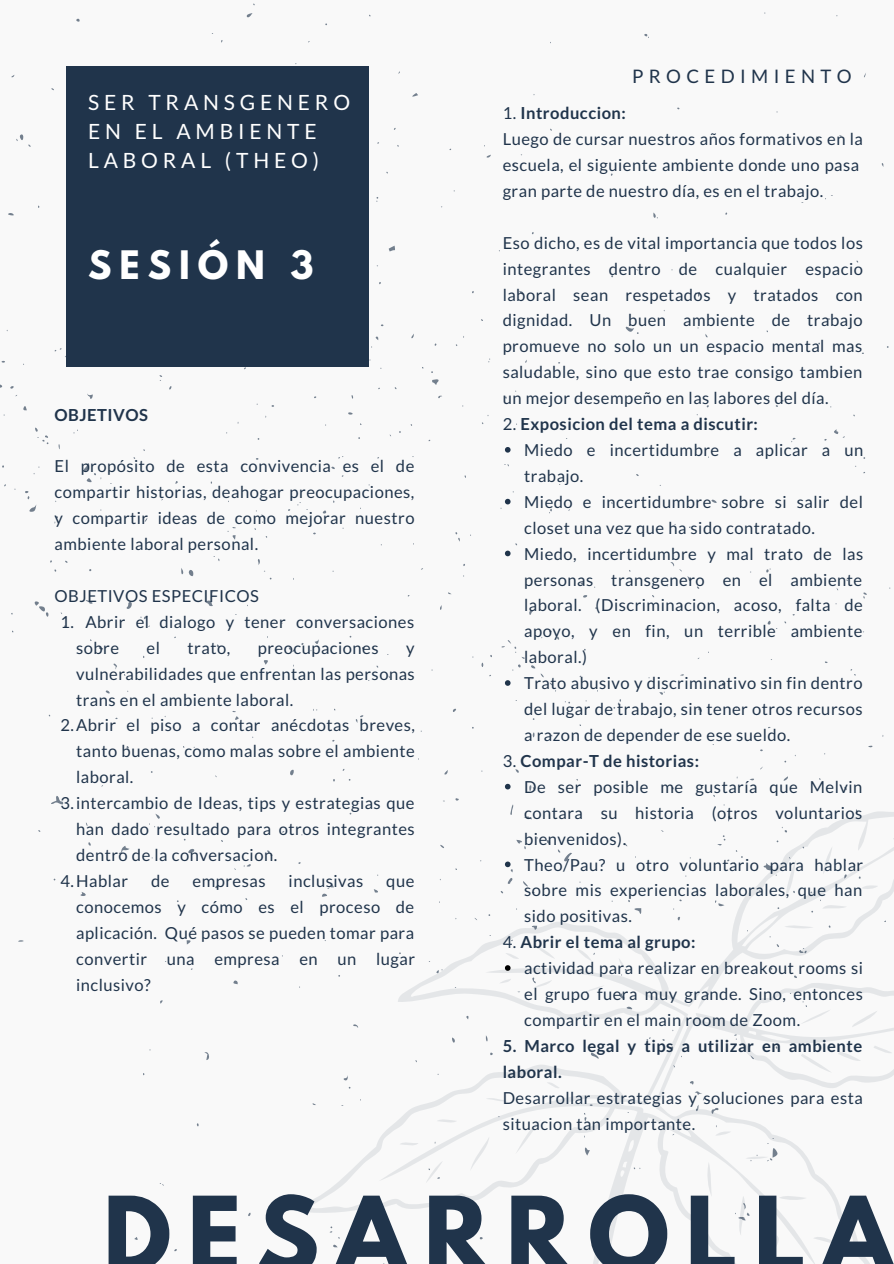
<style>
.page{position:relative;width:894px;height:1264px;background:#fff}
.page>*{position:absolute;margin:0;border:0;box-sizing:border-box;transform-origin:0 0}
.t1{font:700 92.7px "League Spartan";letter-spacing:.17em;color:#20344b}
.t2{font:700 34.8px "League Spartan";letter-spacing:.23em;color:#fff}
.t3{font:21px/29.2px "Lato";letter-spacing:.23em;color:#fff}
.t4{font:18.6px "Lato";letter-spacing:.29em;color:#20344b}
.t5{font:16.5px/26px "Lato";letter-spacing:.03em;color:#20344b}
.t6{font:700 16.5px/26px "Lato";letter-spacing:.03em;color:#20344b}
.s1{font-weight:700}
.s2{font-weight:400}
</style>
<div class="page">
<svg style="left:198px;top:715px;width:695px;height:548px"></svg>
<svg style="left:784px;top:858px;width:12px;height:40px"></svg>
<svg style="left:735px;top:1195px;width:14px;height:41px"></svg>
<svg style="left:821px;top:845px;width:11px;height:30px"></svg>
<svg style="left:799px;top:1005px;width:31px;height:23px"></svg>
<svg style="left:851px;top:1007px;width:26px;height:23px"></svg>
<div style="left:66px;top:66px;width:302px;height:300px;background:#20344b"></div>
<svg style="left:505px;top:447px;width:5px;height:5px"></svg>
<svg style="left:505px;top:499px;width:5px;height:5px"></svg>
<svg style="left:505px;top:550px;width:5px;height:6px"></svg>
<svg style="left:505px;top:680px;width:5px;height:5px"></svg>
<svg style="left:505px;top:783px;width:5px;height:6px"></svg>
<svg style="left:505px;top:861px;width:5px;height:6px"></svg>
<svg style="left:504px;top:951px;width:16px;height:19px"></svg>
<p class="t3" style="left:88px;top:87px;width:263px">SER TRANSGENERO<br>EN EL AMBIENTE<br>LABORAL (THEO)</p>
<h2 class="t2" style="left:88px;top:248px;width:227px">SESIÓN 3</h2>
<p class="t6" style="left:55px;top:401px;width:95px">OBJETIVOS</p>
<p class="t5" style="left:55px;top:453px;width:361px;text-align:justify">El propósito de esta convivencia es el de compartir historias, deahogar preocupaciones, y compartir ideas de como mejorar nuestro ambiente laboral personal.</p>
<p class="t5" style="left:60px;top:582px;width:200px;text-indent:-6px">OBJETIVOS ESPECIFICOS<br>1.</p>
<p class="t5" style="left:76px;top:608px;width:339px;text-indent:9px">Abrir el dialogo y tener conversaciones sobre</p>
<p class="t5" style="left:147px;top:634px;width:15px">el</p>
<p class="t5" style="left:187px;top:634px;width:44px">trato,</p>
<p class="t5" style="left:258px;top:634px;width:122px">preocupaciones</p>
<p class="t5" style="left:406px;top:634px;width:10px">y</p>
<p class="t5" style="left:76px;top:660px;width:340px">vulnerabilidades que enfrentan las personas</p>
<p class="t5" style="left:76px;top:686px;width:219px">trans en el ambiente laboral.</p>
<p class="t5" style="left:60px;top:712px;width:356px">2.Abrir el piso a contar anécdotas breves,</p>
<p class="t5" style="left:76px;top:738px;width:340px">tanto buenas, como malas sobre el ambiente</p>
<p class="t5" style="left:76px;top:764px;width:59px">laboral.</p>
<p class="t5" style="left:60px;top:789px;width:355px">3.intercambio de Ideas, tips y estrategias que</p>
<p class="t5" style="left:76px;top:815px;width:340px">han dado resultado para otros integrantes</p>
<p class="t5" style="left:76px;top:841px;width:202px">dentro de la conversacion.</p>
<p class="t5" style="left:60px;top:867px;width:69px">4.Hablar</p>
<p class="t5" style="left:151px;top:867px;width:20px">de</p>
<p class="t5" style="left:192px;top:867px;width:74px">empresas</p>
<p class="t5" style="left:288px;top:867px;width:76px">inclusivas</p>
<p class="t5" style="left:76px;top:867px;width:340px;text-align:justify;text-indent:310px">que conocemos y cómo es el proceso de aplicación. Qué pasos se pueden tomar para convertir una empresa en un lugar inclusivo?</p>
<p class="t4" style="left:632px;top:65px;width:221px">PROCEDIMIENTO</p>
<p class="t5" style="left:502px;top:100px;width:362px">1. <span class="s1">Introduccion:<br></span>Luego de cursar nuestros años formativos en la escuela, el siguiente ambiente donde uno pasa gran parte de nuestro día, es en el trabajo.</p>
<p class="t5" style="left:502px;top:229px;width:362px;text-align:justify">Eso dicho, es de vital importancia que todos los integrantes dentro de cualquier espacio laboral sean respetados y tratados con dignidad. Un buen ambiente de trabajo promueve no solo un un espacio mental mas saludable, sino que esto trae consigo tambien un mejor desempeño en las labores del día.</p>
<p class="t6" style="left:502px;top:411px;width:257px"><span class="s2">2.</span> Exposicion del tema a discutir:</p>
<p class="t5" style="left:524px;top:436px;width:340px">Miedo e incertidumbre a aplicar a un trabajo.<br>Miedo e incertidumbre sobre si salir del closet una vez que ha sido contratado.<br>Miedo, incertidumbre y mal trato de las personas transgenero en el ambiente laboral. (Discriminacion, acoso, falta de apoyo, y en fin, un terrible ambiente laboral.)<br>Trato abusivo y discriminativo sin fin dentro del lugar de trabajo, sin tener otros recursos a razon de depender de ese sueldo.</p>
<p class="t5" style="left:524px;top:773px;width:340px">De ser posible me gustaría que Melvin contara su historia (otros voluntarios bienvenidos).<br>Theo/Pau? u otro voluntario para hablar sobre mis experiencias laborales, que han sido positivas.</p>
<p class="t5" style="left:524px;top:954px;width:340px;text-align:justify">actividad para realizar en breakout rooms si el grupo fuera muy grande. Sino, entonces compartir en el main room de Zoom.</p>
<p class="t6" style="left:502px;top:747px;width:198px"><span class="s2">3.</span> Compar-T de historias:</p>
<p class="t6" style="left:502px;top:928px;width:194px"><span class="s2">4.</span> Abrir el tema al grupo:</p>
<p class="t6" style="left:502px;top:1032px;width:361px">5. Marco legal y tips a utilizar en ambiente laboral.</p>
<p class="t5" style="left:502px;top:1084px;width:361px">Desarrollar estrategias y soluciones para esta situacion tan importante.</p>
<h1 class="t1" style="left:103px;top:1188px;width:792px">DESARROLLA</h1>
</div>
